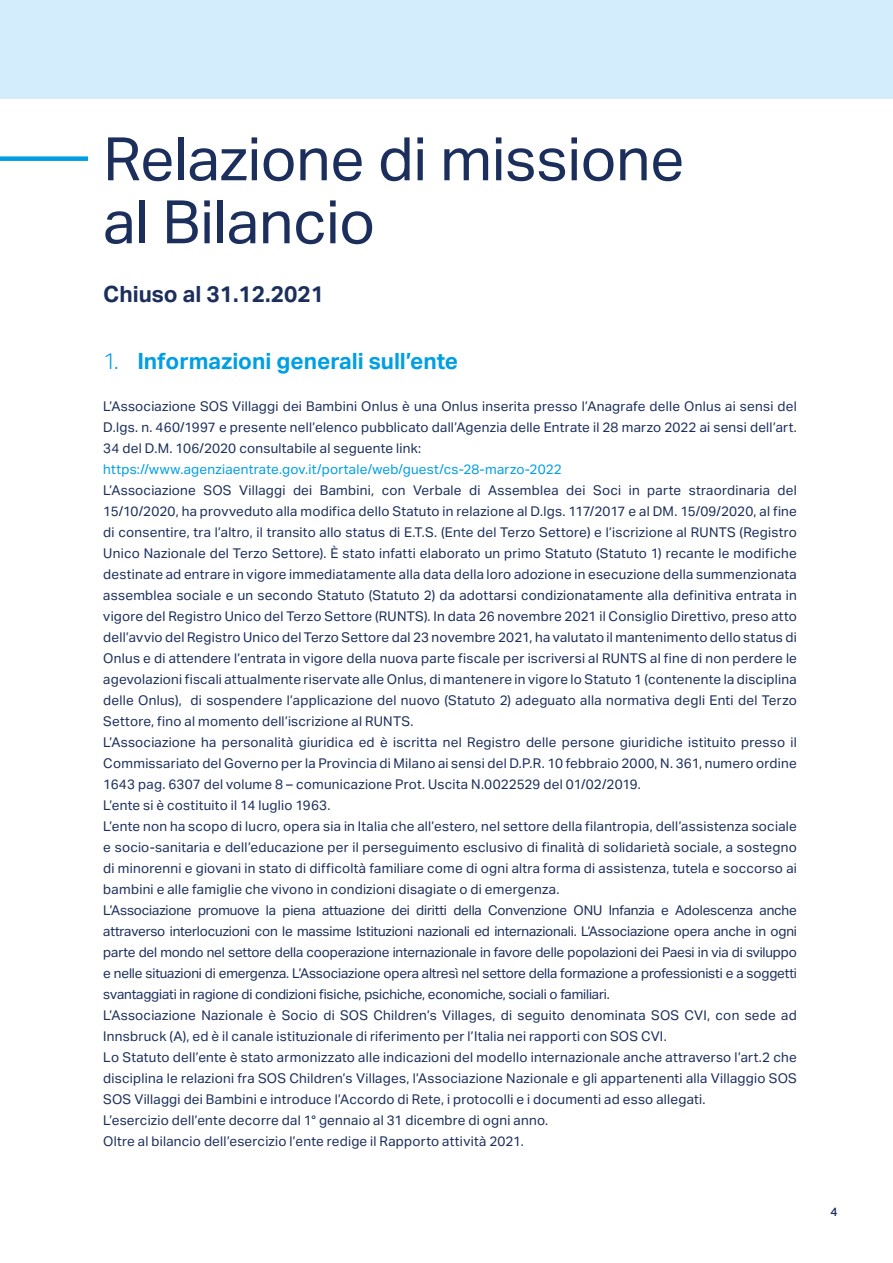
<style>
.page{position:relative;width:893px;height:1263px;background:#d4edfc}
.page>*{position:absolute;margin:0;border:0;box-sizing:border-box;transform-origin:0 0}
.t1{font:60px/63px "Aktiv Grotesk";letter-spacing:-.005em;color:#1c2f5c}
.t2{font:700 22.5px "Aktiv Grotesk";color:#009fe3}
.t3{font:700 22.5px "Aktiv Grotesk";color:#1c2f5c}
.t4{font:13.5px/21px "Aktiv Grotesk";letter-spacing:.015em;color:#1c2f5c;text-align:justify}
.t5{font:13.5px "Aktiv Grotesk";letter-spacing:.02em;color:#009fe3}
.t6{font:500 12px "Aktiv Grotesk";color:#1c2f5c}
.s1{font-weight:300}
</style>
<div class="page">
<div style="left:0;top:99px;width:893px;height:1164px;background:#fff"></div>
<div style="left:0;top:156px;width:88px;height:5px;background:#009fe3"></div>
<h1 class="t1" style="left:103px;top:127px;width:582px">Relazione di missione al Bilancio</h1>
<h2 class="t3" style="left:103px;top:280px;width:222px">Chiuso al 31.12.2021</h2>
<h2 class="t2" style="left:103px;top:347px;width:356px"><span class="s1">1.</span> Informazioni generali sull’ente</h2>
<p class="t4" style="left:103px;top:396px;width:695px">L’Associazione SOS Villaggi dei Bambini Onlus è una Onlus inserita presso l’Anagrafe delle Onlus ai sensi del D.lgs. n. 460/1997 e presente nell’elenco pubblicato dall’Agenzia delle Entrate il 28 marzo 2022 ai sensi dell’art.<br>34 del D.M. 106/2020 consultabile al seguente link:</p>
<p class="t5" style="left:103px;top:461px;width:460px">https://www.agenziaentrate.gov.it/portale/web/guest/cs-28-marzo-2022</p>
<p class="t4" style="left:103px;top:480px;width:695px;text-align:left">L’Associazione SOS Villaggi dei Bambini, con Verbale di Assemblea dei Soci in parte straordinaria del 15/10/2020, ha provveduto alla modifica dello Statuto in relazione al D.lgs. 117/2017 e al DM. 15/09/2020, al fine di consentire, tra l’altro, il transito allo status di E.T.S. (Ente del Terzo Settore) e l’iscrizione al RUNTS (Registro Unico Nazionale del Terzo Settore). È stato infatti elaborato un primo Statuto (Statuto 1) recante le modifiche destinate ad entrare in vigore immediatamente alla data della loro adozione in esecuzione della summenzionata assemblea sociale e un secondo Statuto (Statuto 2) da adottarsi condizionatamente alla definitiva entrata in vigore del Registro Unico del Terzo Settore (RUNTS). In data 26 novembre 2021 il Consiglio Direttivo, preso atto dell’avvio del Registro Unico del Terzo Settore dal 23 novembre 2021, ha valutato il mantenimento dello status di Onlus e di attendere l’entrata in vigore della nuova parte fiscale per iscriversi al RUNTS al fine di non perdere le agevolazioni fiscali attualmente riservate alle Onlus, di mantenere in vigore lo Statuto 1 (contenente la disciplina delle Onlus), di sospendere l’applicazione del nuovo (Statuto 2) adeguato alla normativa degli Enti del Terzo Settore, fino al momento dell’iscrizione al RUNTS.<br>L’Associazione ha personalità giuridica ed è iscritta nel Registro delle persone giuridiche istituito presso il Commissariato del Governo per la Provincia di Milano ai sensi del D.P.R. 10 febbraio 2000, N. 361, numero ordine 1643 pag. 6307 del volume 8 – comunicazione Prot. Uscita N.0022529 del 01/02/2019.<br>L’ente si è costituito il 14 luglio 1963.<br>L’ente non ha scopo di lucro, opera sia in Italia che all’estero, nel settore della filantropia, dell’assistenza sociale e socio-sanitaria e dell’educazione per il perseguimento esclusivo di finalità di solidarietà sociale, a sostegno di minorenni e giovani in stato di difficoltà familiare come di ogni altra forma di assistenza, tutela e soccorso ai bambini e alle famiglie che vivono in condizioni disagiate o di emergenza.<br>L’Associazione promuove la piena attuazione dei diritti della Convenzione ONU Infanzia e Adolescenza anche attraverso interlocuzioni con le massime Istituzioni nazionali ed internazionali. L’Associazione opera anche in ogni parte del mondo nel settore della cooperazione internazionale in favore delle popolazioni dei Paesi in via di sviluppo e nelle situazioni di emergenza. L’Associazione opera altresì nel settore della formazione a professionisti e a soggetti svantaggiati in ragione di condizioni fisiche, psichiche, economiche, sociali o familiari.<br>L’Associazione Nazionale è Socio di SOS Children’s Villages, di seguito denominata SOS CVI, con sede ad Innsbruck (A), ed è il canale istituzionale di riferimento per l’Italia nei rapporti con SOS CVI.<br>Lo Statuto dell’ente è stato armonizzato alle indicazioni del modello internazionale anche attraverso l’art.2 che disciplina le relazioni fra SOS Children’s Villages, l’Associazione Nazionale e gli appartenenti alla Villaggio SOS SOS Villaggi dei Bambini e introduce l’Accordo di Rete, i protocolli e i documenti ad esso allegati.<br>L’esercizio dell’ente decorre dal 1° gennaio al 31 dicembre di ogni anno.<br>Oltre al bilancio dell’esercizio l’ente redige il Rapporto attività 2021.</p>
<p class="t6" style="left:830px;top:1205px;width:9px">4</p>
</div>
